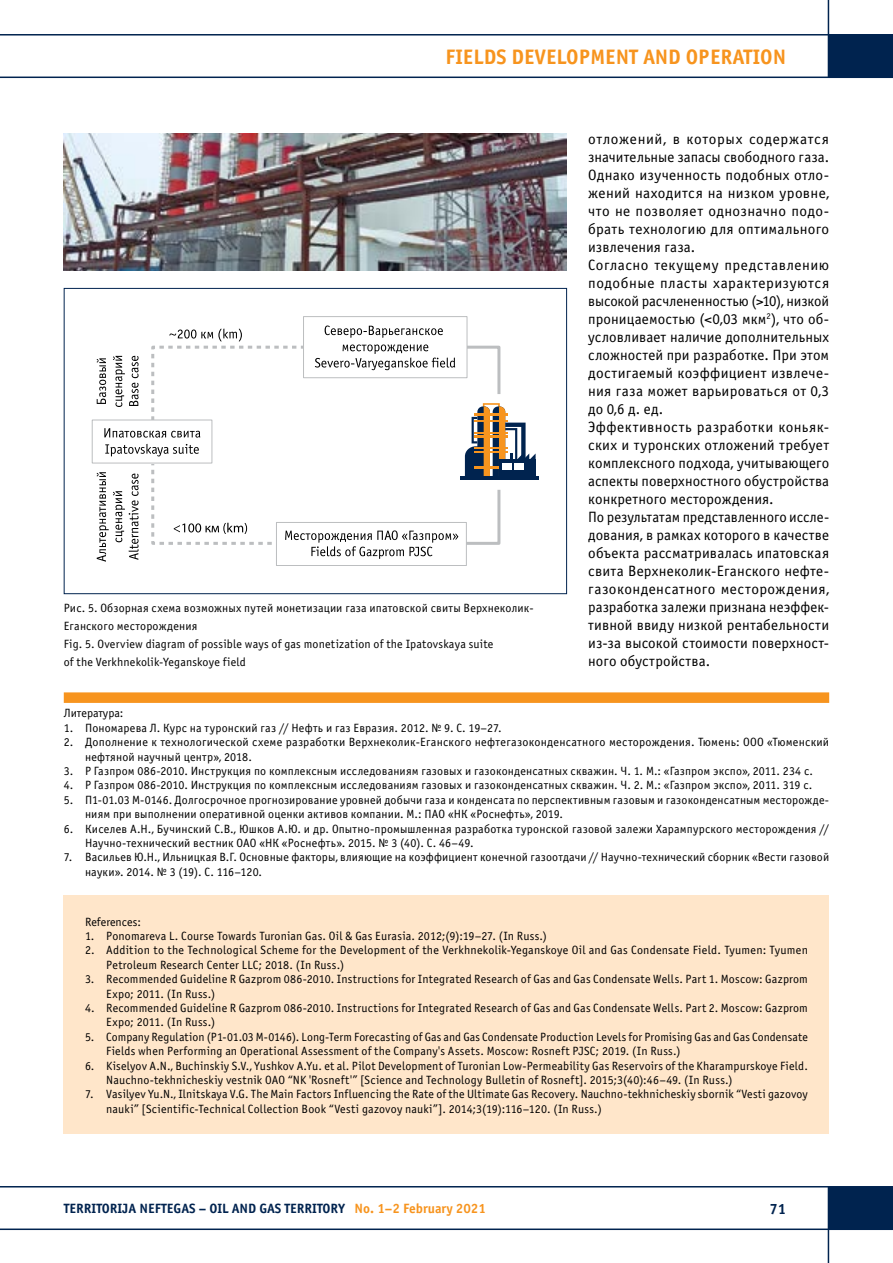
<style>
.page{position:relative;width:893px;height:1263px;background:#fff}
.page>*{position:absolute;margin:0;border:0;box-sizing:border-box;transform-origin:0 0}
.t1{font:700 21px "Officina Sans C";color:#f7941e}
.t2{font:15px/18px "Officina Sans C";letter-spacing:.015em;color:#000}
.t3{font:700 15px "Officina Sans C";color:#00234f}
.t4{font:700 13.5px "Officina Sans C";color:#00234f}
.t5{font:12px/14.4px "Officina Sans C";letter-spacing:.015em;color:#000}
.s1{color:#f7941e}
</style>
<div class="page">
<hr style="left:828px;top:0;width:1px;height:78px;background:#00234f">
<div style="left:828px;top:35px;width:65px;height:42px;background:#00234f"></div>
<hr style="left:0;top:77px;width:893px;height:1px;background:#00234f">
<hr style="left:0;top:34px;width:893px;height:2px;background:#00234f">
<hr style="left:828px;top:1186px;width:1px;height:77px;background:#00234f">
<div style="left:828px;top:1187px;width:65px;height:42px;background:#00234f"></div>
<hr style="left:0;top:1186px;width:893px;height:1px;background:#00234f">
<hr style="left:0;top:1228px;width:893px;height:2px;background:#00234f">
<hr style="left:461px;top:477px;width:78px;height:3px;background:#00234f">
<div style="left:303px;top:316px;width:164px;height:62px;border:1px solid #bcbec0"></div>
<div style="left:276px;top:522px;width:191px;height:44px;border:1px solid #bcbec0"></div>
<svg style="left:97px;top:325px;width:439px;height:237px"></svg>
<div style="left:64px;top:288px;width:503px;height:306px;border:1px solid #00234f"></div>
<div style="left:64px;top:692px;width:765px;height:11px;background:#f7941e"></div>
<div style="left:64px;top:895px;width:765px;height:239px;background:#ffe6ca"></div>
<img style="left:64px;top:133px;width:503px;height:137px">
<h1 class="t1" style="left:446px;top:45px;width:342px">FIELDS DEVELOPMENT AND OPERATION</h1>
<p class="t5" style="left:64px;top:599px;width:471px;line-height:18px">Рис. 5. Обзорная схема возможных путей монетизации газа ипатовской свиты Верхнеколик-Еганского месторождения<br>Fig. 5. Overview diagram of possible ways of gas monetization of the Ipatovskaya suite<br>of the Verkhnekolik-Yeganskoye field</p>
<p class="t2" style="left:588px;top:130px;width:242px">отложений, в которых содержатся значительные запасы свободного газа.<br>Однако изученность подобных отло&shy;жений находится на низком уровне, что не позволяет однозначно подо&shy;брать технологию для оптимального извлечения газа.<br>Согласно текущему представлению подобные пласты характеризуются высокой расчлененностью (&gt;10), низкой проницаемостью (&lt;0,03 мкм<sup>2</sup>), что об&shy;условливает наличие дополнительных сложностей при разработке. При этом достигаемый коэффициент извлече&shy;ния газа может варьироваться от 0,3 до 0,6 д. ед.<br>Эффективность разработки коньяк&shy;ских и туронских отложений требует комплексного подхода, учитывающего аспекты поверхностного обустройства конкретного месторождения.<br>По результатам представленного иссле&shy;дования, в рамках которого в качестве объекта рассматривалась ипатовская свита Верхнеколик-Еганского нефте&shy;газоконденсатного месторождения, разработка залежи признана неэффек&shy;тивной ввиду низкой рентабельности из‑за высокой стоимости поверхност&shy;ного обустройства.</p>
<p class="t5" style="left:64px;top:706px;width:61px">Литература:</p>
<p class="t5" style="left:64px;top:721px;width:439px">1. Пономарева Л. Курс на туронский газ // Нефть и газ Евразия. 2012. № 9. С. 19–27.</p>
<p class="t5" style="left:85px;top:735px;width:746px;text-indent:-21px">2. Дополнение к технологической схеме разработки Верхнеколик-Еганского нефтегазоконденсатного месторождения. Тюмень: ООО «Тюменский нефтяной научный центр», 2018.</p>
<p class="t5" style="left:64px;top:764px;width:751px">3. Р Газпром 086-2010. Инструкция по комплексным исследованиям газовых и газоконденсатных скважин. Ч. 1. М.: «Газпром экспо», 2011. 234 с.</p>
<p class="t5" style="left:64px;top:778px;width:750px">4. Р Газпром 086-2010. Инструкция по комплексным исследованиям газовых и газоконденсатных скважин. Ч. 2. М.: «Газпром экспо», 2011. 319 с.</p>
<p class="t5" style="left:85px;top:793px;width:746px;text-indent:-21px">5. П1-01.03 М-0146. Долгосрочное прогнозирование уровней добычи газа и конденсата по перспективным газовым и газоконденсатным месторожде&shy;ниям при выполнении оперативной оценки активов компании. М.: ПАО «НК «Роснефть», 2019.</p>
<p class="t5" style="left:85px;top:821px;width:746px;text-indent:-21px">6. Киселев А.Н., Бучинский С.В., Юшков А.Ю. и др. Опытно-промышленная разработка туронской газовой залежи Харампурского месторождения //<br>Научно-технический вестник ОАО «НК «Роснефть». 2015. № 3 (40). С. 46–49.</p>
<p class="t5" style="left:85px;top:850px;width:746px;text-indent:-21px">7. Васильев Ю.Н., Ильницкая В.Г. Основные факторы, влияющие на коэффициент конечной газоотдачи // Научно-технический сборник «Вести газовой науки». 2014. № 3 (19). С. 116–120.</p>
<p class="t5" style="left:85px;top:915px;width:57px">References:</p>
<p class="t5" style="left:85px;top:929px;width:463px">1. Ponomareva L. Course Towards Turonian Gas. Oil &amp; Gas Eurasia. 2012;(9):19–27. (In Russ.)</p>
<p class="t5" style="left:106px;top:943px;width:703px;text-indent:-21px">2. Addition to the Technological Scheme for the Development of the Verkhnekolik-Yeganskoye Oil and Gas Condensate Field. Tyumen: Tyumen<br>Petroleum Research Center LLC; 2018. (In Russ.)</p>
<p class="t5" style="left:106px;top:972px;width:703px;text-indent:-21px">3. Recommended Guideline R Gazprom 086-2010. Instructions for Integrated Research of Gas and Gas Condensate Wells. Part 1. Moscow: Gazprom<br>Expo; 2011. (In Russ.)</p>
<p class="t5" style="left:106px;top:1001px;width:703px;text-indent:-21px">4. Recommended Guideline R Gazprom 086-2010. Instructions for Integrated Research of Gas and Gas Condensate Wells. Part 2. Moscow: Gazprom<br>Expo; 2011. (In Russ.)</p>
<p class="t5" style="left:106px;top:1030px;width:703px;text-indent:-21px">5. Company Regulation (P1-01.03 M-0146). Long-Term Forecasting of Gas and Gas Condensate Production Levels for Promising Gas and Gas Condensate<br>Fields when Performing an Operational Assessment of the Company's Assets. Moscow: Rosneft PJSC; 2019. (In Russ.)</p>
<p class="t5" style="left:106px;top:1059px;width:703px;text-indent:-21px">6. Kiselyov A.N., Buchinskiy S.V., Yushkov A.Yu. et al. Pilot Development of Turonian Low-Permeability Gas Reservoirs of the Kharampurskoye Field.<br>Nauchno-tekhnicheskiy vestnik OAO “NK 'Rosneft'” [Science and Technology Bulletin of Rosneft]. 2015;3(40):46–49. (In Russ.)</p>
<p class="t5" style="left:106px;top:1087px;width:703px;text-indent:-21px">7. Vasilyev Yu.N., Ilnitskaya V.G. The Main Factors Influencing the Rate of the Ultimate Gas Recovery. Nauchno-tekhnicheskiy sbornik “Vesti gazovoy nauki” [Scientific-Technical Collection Book “Vesti gazovoy nauki”]. 2014;3(19):116–120. (In Russ.)</p>
<p class="t4" style="left:64px;top:1201px;width:424px">TERRITORIJA NEFTEGAS – OIL AND GAS TERRITORY <span class="s1">No. 1–2 February 2021</span></p>
<p class="t3" style="left:770px;top:1200px;width:18px">71</p>
</div>
